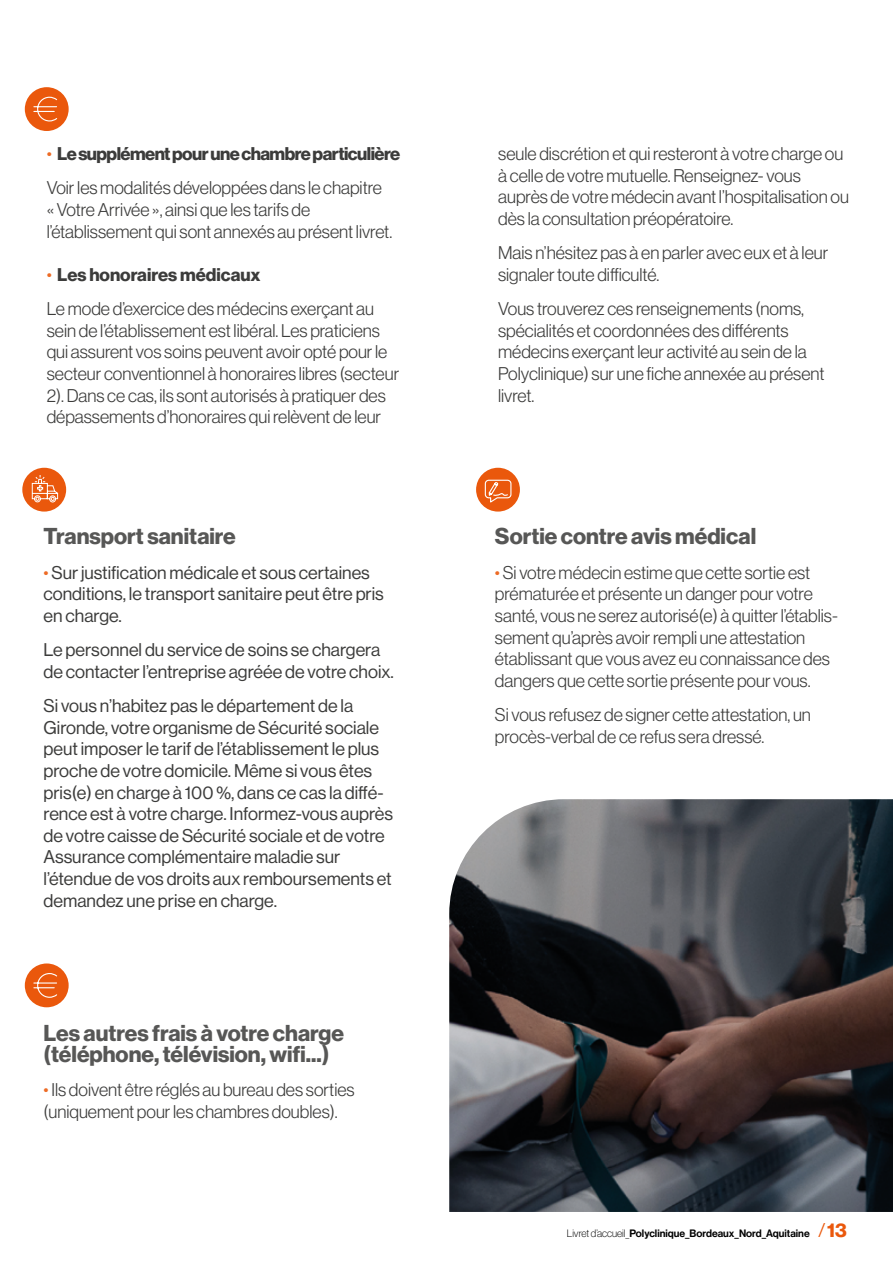
<style>
.page{position:relative;width:893px;height:1263px;background:#fff}
.page>*{position:absolute;margin:0;border:0;box-sizing:border-box;transform-origin:0 0}
.t1{font:700 22.5px/21px "Neue Haas Display";color:#575756}
.t2{font:300 18px/21.6px "Neue Haas Display";color:#3c3c3b}
.t3{font:18px/21.6px "Neue Haas Display";color:#3c3c3b}
.t4{font:10.5px "Neue Haas Display Mediu";color:#000}
.s1{color:#ed6b25}
.s2{font-weight:700}
.s3{font-weight:300;color:#ed6b25}
.s4{font-family:"Neue Haas Display";font-weight:100}
.s5{font-family:"Neue Haas Display";font-weight:300;font-size:19.5px;color:#ea580c}
.s6{font-family:"Neue Haas Display";font-weight:700;font-size:19.5px;color:#ea580c}
</style>
<div class="page">
<div style="left:25px;top:87px;width:44px;height:44px;background:#ea580c;border-radius:50%"></div>
<svg style="left:33px;top:96px;width:25px;height:26px"></svg>
<img style="left:449px;top:799px;width:444px;height:413px">
<div style="left:22px;top:468px;width:44px;height:44px;background:#ea580c;border-radius:50%"></div>
<svg style="left:32px;top:475px;width:27px;height:28px"></svg>
<div style="left:476px;top:468px;width:44px;height:44px;background:#ea580c;border-radius:50%"></div>
<svg style="left:484px;top:479px;width:28px;height:24px"></svg>
<div style="left:25px;top:963px;width:44px;height:44px;background:#ea580c;border-radius:50%"></div>
<svg style="left:33px;top:973px;width:25px;height:25px"></svg>
<p class="t2" style="left:47px;top:137px;width:355px;line-height:34.3px"><span class="s1">•</span> <span class="s2">Le supplément pour une chambre particulière<br></span>Voir les modalités développées dans le chapitre</p>
<p class="t2" style="left:47px;top:199px;width:347px">« Votre Arrivée », ainsi que les tarifs de l’établissement qui sont annexés au présent livret.</p>
<p class="t2" style="left:47px;top:257px;width:329px;line-height:34.3px"><span class="s1">•</span> <span class="s2">Les honoraires médicaux<br></span>Le mode d’exercice des médecins exerçant au</p>
<p class="t2" style="left:47px;top:320px;width:354px">sein de l’établissement est libéral. Les praticiens qui assurent vos soins peuvent avoir opté pour le secteur conventionnel à honoraires libres (secteur 2). Dans ce cas, ils sont autorisés à pratiquer des dépassements d’honoraires qui relèvent de leur</p>
<p class="t1" style="left:44px;top:526px;width:194px">Transport sanitaire</p>
<p class="t3" style="left:44px;top:562px;width:342px"><span class="s3">•</span>Sur justification médicale et sous certaines conditions, le transport sanitaire peut être pris en charge.</p>
<p class="t3" style="left:44px;top:639px;width:352px">Le personnel du service de soins se chargera de contacter l’entreprise agréée de votre choix.</p>
<p class="t3" style="left:44px;top:695px;width:351px">Si vous n’habitez pas le département de la Gironde, votre organisme de Sécurité sociale peut imposer le tarif de l’établissement le plus proche de votre domicile. Même si vous êtes pris(e) en charge à 100 %, dans ce cas la diffé&shy;rence est à votre charge. Informez-vous auprès de votre caisse de Sécurité sociale et de votre Assurance complémentaire maladie sur l’étendue de vos droits aux remboursements et demandez une prise en charge.</p>
<p class="t1" style="left:44px;top:1023px;width:302px">Les autres frais à votre charge (téléphone, télévision, wifi...)</p>
<p class="t2" style="left:44px;top:1079px;width:313px"><span class="s1">•</span> Ils doivent être réglés au bureau des sorties (uniquement pour les chambres doubles).</p>
<p class="t2" style="left:498px;top:143px;width:352px">seule discrétion et qui resteront à votre charge ou à celle de votre mutuelle. Renseignez- vous auprès de votre médecin avant l’hospitalisation ou dès la consultation préopératoire.</p>
<p class="t2" style="left:498px;top:242px;width:332px">Mais n’hésitez pas à en parler avec eux et à leur signaler toute difficulté.</p>
<p class="t2" style="left:498px;top:298px;width:328px">Vous trouverez ces renseignements (noms, spécialités et coordonnées des différents médecins exerçant leur activité au sein de la Polyclinique) sur une fiche annexée au présent livret.</p>
<p class="t1" style="left:495px;top:526px;width:263px">Sortie contre avis médical</p>
<p class="t2" style="left:495px;top:562px;width:345px"><span class="s1">•</span> Si votre médecin estime que cette sortie est prématurée et présente un danger pour votre santé, vous ne serez autorisé(e) à quitter l’établis&shy;sement qu’après avoir rempli une attestation établissant que vous avez eu connaissance des dangers que cette sortie présente pour vous.</p>
<p class="t2" style="left:495px;top:704px;width:318px">Si vous refusez de signer cette attestation, un procès-verbal de ce refus sera dressé.</p>
<p class="t4" style="left:567px;top:1227px;width:281px"><span class="s4">Livret d’accueil_</span>Polyclinique_Bordeaux_Nord_Aquitaine <span class="s5">/</span><span class="s6">13</span></p>
</div>
